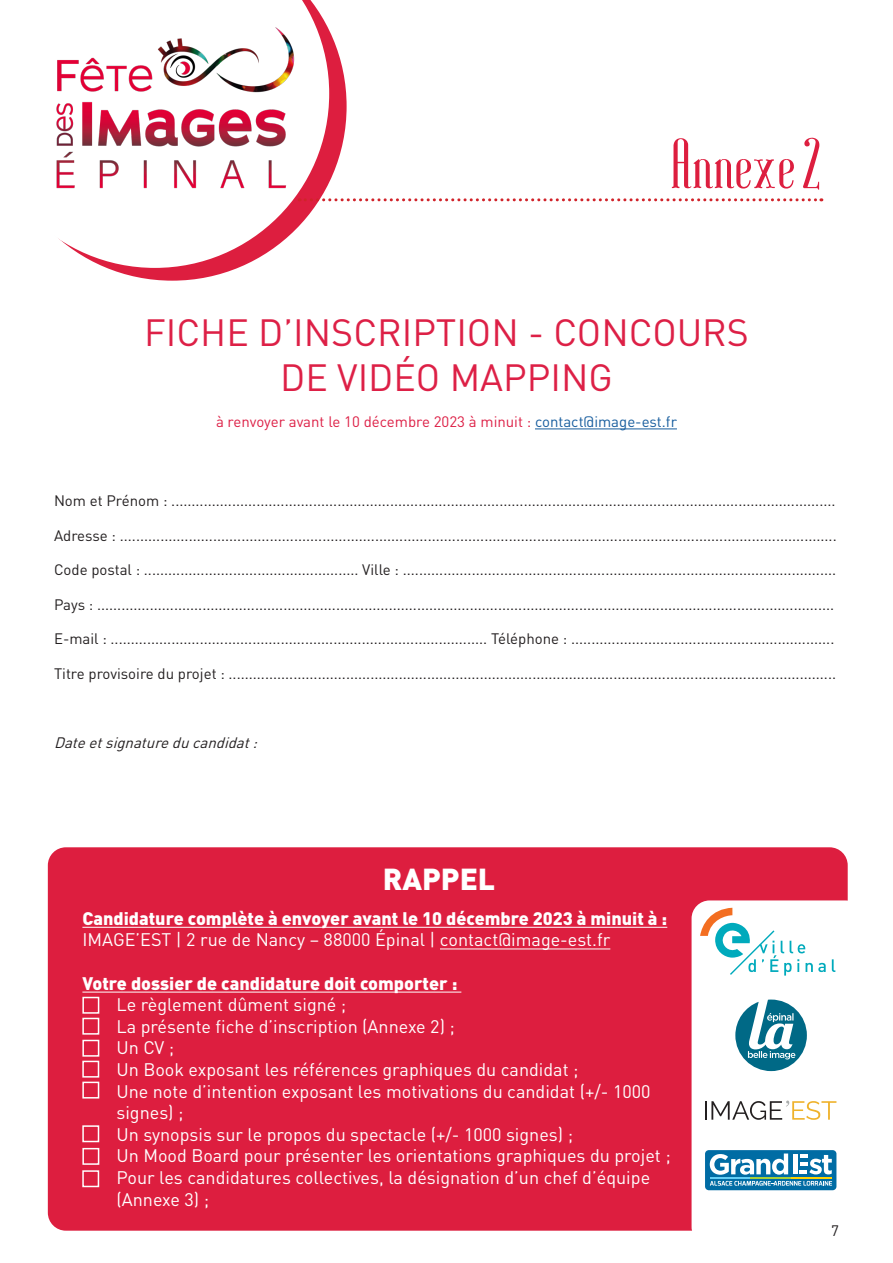
<style>
.page{position:relative;width:893px;height:1263px;background:#fff}
.page>*{position:absolute;margin:0;border:0;box-sizing:border-box;transform-origin:0 0}
.t1{font:75px "Ayres";color:#dd1e3f}
.t2{font:37.5px "DINOT";color:#dd2046}
.t3{font:900 30px "DINOT";color:#fff}
.t4{font:18px/21.6px "DINOT";color:#fff}
.t5{font:900 18px "DINOT";color:#fff}
.t6{font:15px "DINOT";color:#231f20}
.t7{font:15px "DINOT";color:#dd2046}
.t8{font:italic 15px "DINOT";color:#231f20}
.s1{color:#175d9e}
</style>
<div class="page">
<div style="left:48px;top:847px;width:800px;height:384px;background:#dd1e3f;border-radius:18px"></div>
<hr style="left:82px;top:927px;width:585px;height:1px;background:#fff">
<hr style="left:440px;top:948px;width:170px;height:1px;background:#fff">
<hr style="left:82px;top:992px;width:379px;height:1px;background:#fff">
<div style="left:82px;top:1018px;width:17px;height:17px;border:2px solid #fff"></div>
<div style="left:82px;top:1040px;width:17px;height:17px;border:2px solid #fff"></div>
<div style="left:82px;top:1061px;width:17px;height:16px;border:2px solid #fff"></div>
<div style="left:82px;top:1082px;width:17px;height:16px;border:2px solid #fff"></div>
<div style="left:82px;top:1170px;width:17px;height:17px;border:2px solid #fff"></div>
<div style="left:82px;top:1125px;width:17px;height:17px;border:2px solid #fff"></div>
<div style="left:692px;top:900px;width:171px;height:345px;background:#fff;border-radius:18px"></div>
<svg style="left:832px;top:959px;width:3px;height:13px"></svg>
<svg style="left:700px;top:908px;width:126px;height:67px"></svg>
<svg style="left:735px;top:999px;width:72px;height:72px"></svg>
<svg style="left:705px;top:1100px;width:131px;height:20px"></svg>
<div style="left:705px;top:1150px;width:131px;height:40px;background:#006ca4;border-radius:4px"></div>
<svg style="left:710px;top:1181px;width:122px;height:5px"></svg>
<svg style="left:710px;top:1153px;width:78px;height:22px"></svg>
<svg style="left:799px;top:1154px;width:33px;height:20px"></svg>
<hr style="left:794px;top:1154px;width:4px;height:20px;background:#fff">
<hr style="left:710px;top:1177px;width:40px;height:1px;background:#62cdf5">
<hr style="left:750px;top:1177px;width:41px;height:1px;background:#a6ce39">
<hr style="left:791px;top:1177px;width:41px;height:1px;background:#fed304">
<div style="left:82px;top:1148px;width:17px;height:17px;border:2px solid #fff"></div>
<div style="left:82px;top:997px;width:17px;height:17px;border:2px solid #fff"></div>
<svg style="left:107px;top:30px;width:240px;height:251px"></svg>
<img style="left:56px;top:0;width:273px;height:268px">
<svg style="left:299px;top:198px;width:523px;height:3px"></svg>
<hr style="left:535px;top:428px;width:142px;height:1px;background:#175d9e">
<p class="t1" style="left:670px;top:117px;width:152px">Annexe 2</p>
<p class="t2" style="left:144px;top:309px;width:606px">FICHE D’INSCRIPTION - CONCOURS</p>
<p class="t2" style="left:280px;top:354px;width:334px">DE VIDÉO MAPPING</p>
<p class="t7" style="left:216px;top:412px;width:462px">à renvoyer avant le 10 décembre 2023 à minuit : <span class="s1">contact@image-est.fr</span></p>
<p class="t6" style="left:54px;top:492px;width:783px">Nom et Prénom : ....................................................................................................................................................................</p>
<p class="t6" style="left:54px;top:526px;width:784px">Adresse : .................................................................................................................................................................................</p>
<p class="t6" style="left:54px;top:561px;width:784px">Code postal : ..................................................... Ville : ...........................................................................................................</p>
<p class="t6" style="left:54px;top:595px;width:782px">Pays : ......................................................................................................................................................................................</p>
<p class="t6" style="left:54px;top:630px;width:782px">E-mail : ............................................................................................. Téléphone : .................................................................</p>
<p class="t6" style="left:54px;top:664px;width:784px">Titre provisoire du projet : ......................................................................................................................................................</p>
<p class="t8" style="left:54px;top:733px;width:209px">Dateetsignatureducandidat:</p>
<p class="t3" style="left:383px;top:859px;width:114px">RAPPEL</p>
<p class="t5" style="left:82px;top:906px;width:586px">Candidature complète à envoyer avant le 10 décembre 2023 à minuit à :</p>
<p class="t4" style="left:82px;top:929px;width:529px">IMAGE’EST | 2 rue de Nancy – 88000 Épinal | contact@image-est.fr</p>
<p class="t5" style="left:82px;top:971px;width:376px">Votre dossier de candidature doit comporter :</p>
<p class="t4" style="left:116px;top:994px;width:231px">Le règlement dûment signé ;</p>
<p class="t4" style="left:116px;top:1015px;width:340px">La présente fiche d’inscription (Annexe 2) ;</p>
<p class="t4" style="left:116px;top:1037px;width:59px">Un CV ;</p>
<p class="t4" style="left:116px;top:1058px;width:464px">Un Book exposant les références graphiques du candidat ;</p>
<p class="t4" style="left:116px;top:1080px;width:536px">Une note d’intention exposant les motivations du candidat (+/- 1000 signes) ;</p>
<p class="t4" style="left:116px;top:1123px;width:458px">Un synopsis sur le propos du spectacle (+/- 1000 signes) ;</p>
<p class="t4" style="left:116px;top:1145px;width:556px">Un Mood Board pour présenter les orientations graphiques du projet ;</p>
<p class="t4" style="left:116px;top:1166px;width:535px">Pour les candidatures collectives, la désignation d’un chef d’équipe (Annexe 3) ;</p>
<p class="t6" style="left:831px;top:1221px;width:9px">7</p>
</div>
